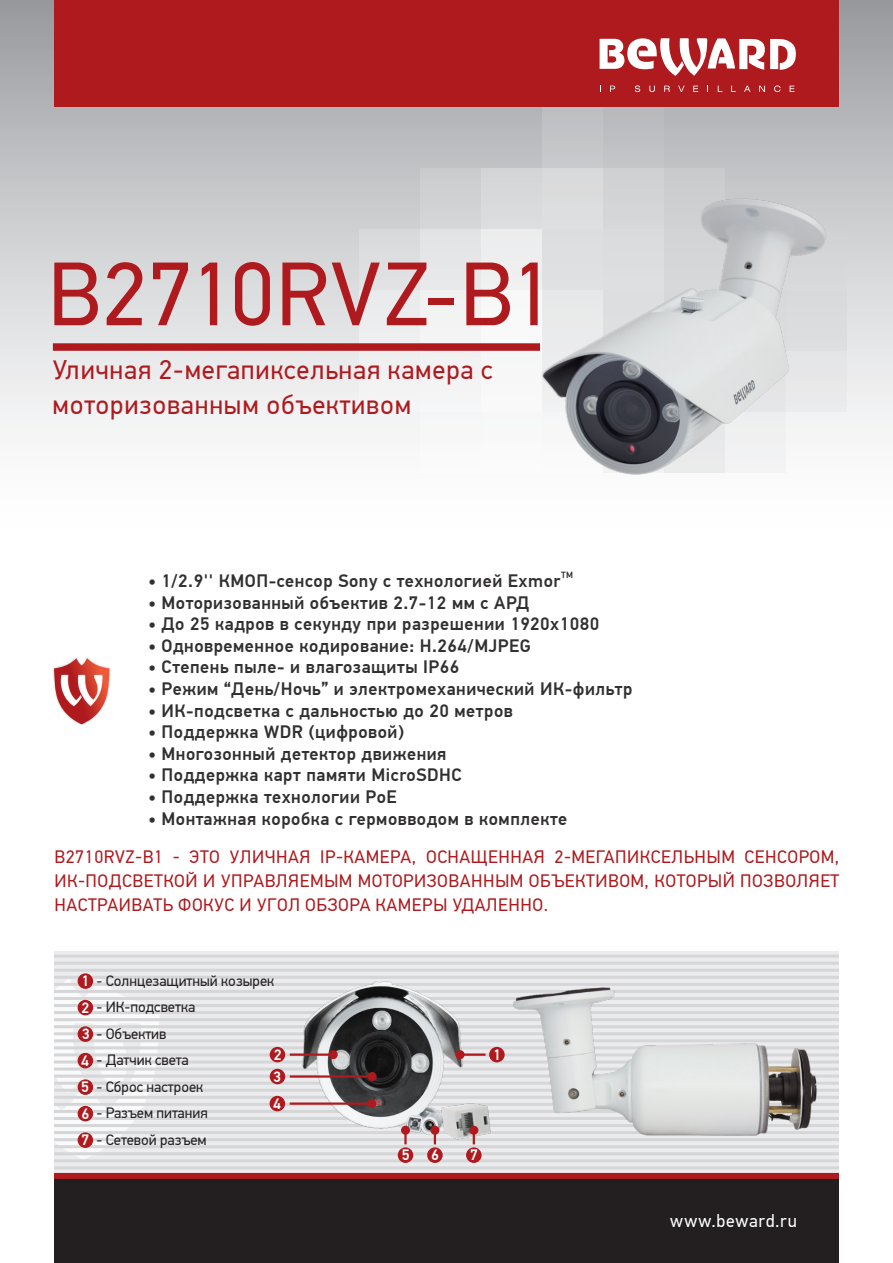
<style>
.page{position:relative;width:893px;height:1263px;background:#fff}
.page>*{position:absolute;margin:0;border:0;box-sizing:border-box;transform-origin:0 0}
.t1{font:90px "PF Din Text Pro";letter-spacing:.01em;color:#ae1a1e}
.t2{font:27px/34.5px "PF Din Text Pro";letter-spacing:.03em;color:#ae1a1e}
.t3{font:500 18px "PF Din Text Pro";letter-spacing:.03em;color:#312f30}
.t4{font:18px/24px "PF Din Text Pro";letter-spacing:.03em;color:#ae1a1e;text-align:justify}
.t5{font:18px "PF Din Text Pro";letter-spacing:.04em;color:#fff}
.t6{font:15px/26.5px "PF Din Text Pro";color:#231f20}
.t7{font:500 15px/27.2px "PF Din Text Pro";color:#fff}
.t8{font:500 9px "PF Din Text Pro";color:#312f30}
.s1{font-weight:500;color:#fff}
</style>
<div class="page">
<div style="left:54px;top:951px;width:785px;height:224px;background:#ececee"></div>
<svg style="left:54px;top:979px;width:106px;height:180px"></svg>
<hr style="left:54px;top:955px;width:785px;height:3px;background:#d5d6d8">
<hr style="left:54px;top:962px;width:785px;height:3px;background:#d5d6d8">
<hr style="left:54px;top:969px;width:785px;height:3px;background:#d5d6d8">
<hr style="left:54px;top:976px;width:785px;height:3px;background:#d5d6d8">
<hr style="left:54px;top:983px;width:785px;height:3px;background:#d5d6d8">
<hr style="left:54px;top:990px;width:785px;height:3px;background:#d5d6d8">
<hr style="left:54px;top:997px;width:785px;height:3px;background:#d5d6d8">
<hr style="left:54px;top:1004px;width:785px;height:3px;background:#d5d6d8">
<hr style="left:54px;top:1011px;width:785px;height:3px;background:#d5d6d8">
<hr style="left:54px;top:1018px;width:785px;height:3px;background:#d5d6d8">
<hr style="left:54px;top:1025px;width:785px;height:3px;background:#d5d6d8">
<hr style="left:54px;top:1032px;width:785px;height:3px;background:#d5d6d8">
<hr style="left:54px;top:1039px;width:785px;height:3px;background:#d5d6d8">
<hr style="left:54px;top:1046px;width:785px;height:3px;background:#d5d6d8">
<hr style="left:54px;top:1053px;width:785px;height:3px;background:#d5d6d8">
<hr style="left:54px;top:1060px;width:785px;height:3px;background:#d5d6d8">
<hr style="left:54px;top:1067px;width:785px;height:3px;background:#d5d6d8">
<hr style="left:54px;top:1074px;width:785px;height:3px;background:#d5d6d8">
<hr style="left:54px;top:1082px;width:785px;height:3px;background:#d5d6d8">
<hr style="left:54px;top:1089px;width:785px;height:3px;background:#d5d6d8">
<hr style="left:54px;top:1096px;width:785px;height:3px;background:#d5d6d8">
<hr style="left:54px;top:1103px;width:785px;height:3px;background:#d5d6d8">
<hr style="left:54px;top:1110px;width:785px;height:3px;background:#d5d6d8">
<hr style="left:54px;top:1117px;width:785px;height:3px;background:#d5d6d8">
<hr style="left:54px;top:1124px;width:785px;height:3px;background:#d5d6d8">
<hr style="left:54px;top:1131px;width:785px;height:3px;background:#d5d6d8">
<hr style="left:54px;top:1138px;width:785px;height:3px;background:#d5d6d8">
<hr style="left:54px;top:1145px;width:785px;height:3px;background:#d5d6d8">
<hr style="left:54px;top:1152px;width:785px;height:3px;background:#d5d6d8">
<hr style="left:54px;top:1159px;width:785px;height:3px;background:#d5d6d8">
<hr style="left:54px;top:1166px;width:785px;height:3px;background:#d5d6d8">
<svg style="left:0;top:0;width:893px;height:433px;background:#ceced1"></svg>
<div style="left:54px;top:0;width:785px;height:106px;background:#ae1a1e"></div>
<div style="left:54px;top:1179px;width:785px;height:84px;background:#231f20"></div>
<svg style="left:610px;top:86px;width:5px;height:6px"></svg>
<svg style="left:635px;top:85px;width:5px;height:7px"></svg>
<svg style="left:649px;top:86px;width:6px;height:6px"></svg>
<svg style="left:664px;top:86px;width:6px;height:6px"></svg>
<svg style="left:678px;top:86px;width:7px;height:6px"></svg>
<svg style="left:693px;top:86px;width:5px;height:6px"></svg>
<svg style="left:731px;top:86px;width:5px;height:6px"></svg>
<svg style="left:744px;top:86px;width:6px;height:6px"></svg>
<svg style="left:759px;top:86px;width:6px;height:6px"></svg>
<svg style="left:774px;top:85px;width:7px;height:7px"></svg>
<svg style="left:790px;top:86px;width:4px;height:6px"></svg>
<svg style="left:600px;top:38px;width:196px;height:38px"></svg>
<div style="left:542px;top:107px;width:61px;height:61px;background:#c3c4c6"></div>
<div style="left:603px;top:107px;width:61px;height:61px;background:#bebfc2"></div>
<div style="left:420px;top:168px;width:61px;height:61px;background:#d0d1d2"></div>
<div style="left:481px;top:168px;width:61px;height:61px;background:#d8d9da"></div>
<div style="left:359px;top:229px;width:61px;height:61px;background:#dddedf"></div>
<div style="left:420px;top:229px;width:61px;height:61px;background:#e5e6e7"></div>
<div style="left:481px;top:229px;width:61px;height:61px;background:#eeeeef"></div>
<div style="left:359px;top:290px;width:61px;height:61px;background:#ecedee"></div>
<div style="left:420px;top:290px;width:61px;height:61px;background:#f3f3f4"></div>
<div style="left:481px;top:290px;width:61px;height:61px;background:#fff"></div>
<div style="left:359px;top:351px;width:61px;height:61px;background:#f2f2f3"></div>
<div style="left:420px;top:351px;width:61px;height:61px;background:#f4f4f4"></div>
<div style="left:481px;top:351px;width:61px;height:61px;background:#f7f7f8"></div>
<div style="left:420px;top:412px;width:61px;height:61px;background:#f8f8f9"></div>
<div style="left:481px;top:412px;width:61px;height:61px;background:#fff"></div>
<div style="left:542px;top:168px;width:61px;height:61px;background:#d5d6d8"></div>
<div style="left:603px;top:168px;width:61px;height:61px;background:#d5d6d8"></div>
<div style="left:664px;top:168px;width:61px;height:61px;background:#cbccce"></div>
<div style="left:786px;top:351px;width:61px;height:61px;background:#e8e8e9"></div>
<div style="left:786px;top:290px;width:61px;height:61px;background:#d5d6d8"></div>
<div style="left:786px;top:229px;width:61px;height:61px;background:#d5d6d8"></div>
<div style="left:52px;top:656px;width:59px;height:70px;background:#220101;opacity:.25"></div>
<svg style="left:54px;top:658px;width:55px;height:66px"></svg>
<img style="left:298px;top:981px;width:194px;height:161px">
<div style="left:54px;top:1173px;width:785px;height:6px;background:#ae1a1e"></div>
<div style="left:489px;top:1047px;width:16px;height:15px;background:#ae1a1e;border-radius:50%"></div>
<div style="left:270px;top:1047px;width:15px;height:15px;background:#ae1a1e;border-radius:50%"></div>
<div style="left:270px;top:1069px;width:15px;height:15px;background:#ae1a1e;border-radius:50%"></div>
<div style="left:270px;top:1096px;width:15px;height:15px;background:#ae1a1e;border-radius:50%"></div>
<div style="left:398px;top:1147px;width:15px;height:16px;background:#ae1a1e;border-radius:50%"></div>
<div style="left:78px;top:973px;width:15px;height:16px;background:#ae1a1e;border-radius:50%"></div>
<div style="left:78px;top:1000px;width:15px;height:15px;background:#ae1a1e;border-radius:50%"></div>
<div style="left:78px;top:1026px;width:15px;height:16px;background:#ae1a1e;border-radius:50%"></div>
<div style="left:78px;top:1053px;width:15px;height:15px;background:#ae1a1e;border-radius:50%"></div>
<div style="left:78px;top:1079px;width:15px;height:16px;background:#ae1a1e;border-radius:50%"></div>
<div style="left:78px;top:1106px;width:15px;height:15px;background:#ae1a1e;border-radius:50%"></div>
<div style="left:78px;top:1132px;width:15px;height:16px;background:#ae1a1e;border-radius:50%"></div>
<hr style="left:290px;top:1075px;width:82px;height:3px;background:#ae1a1e">
<div style="left:368px;top:1072px;width:9px;height:9px;background:#ae1a1e;border-radius:50%"></div>
<hr style="left:460px;top:1053px;width:25px;height:3px;background:#ae1a1e">
<div style="left:456px;top:1050px;width:9px;height:9px;background:#ae1a1e;border-radius:50%"></div>
<img style="left:512px;top:987px;width:312px;height:149px">
<hr style="left:290px;top:1053px;width:43px;height:3px;background:#ae1a1e">
<div style="left:329px;top:1050px;width:9px;height:9px;background:#ae1a1e;border-radius:50%"></div>
<hr style="left:290px;top:1102px;width:82px;height:3px;background:#ae1a1e">
<div style="left:367px;top:1099px;width:9px;height:9px;background:#ae1a1e;border-radius:50%"></div>
<hr style="left:404px;top:1130px;width:3px;height:14px;background:#ae1a1e">
<div style="left:401px;top:1126px;width:9px;height:9px;background:#ae1a1e;border-radius:50%"></div>
<div style="left:427px;top:1147px;width:16px;height:16px;background:#ae1a1e;border-radius:50%"></div>
<div style="left:466px;top:1147px;width:16px;height:16px;background:#ae1a1e;border-radius:50%"></div>
<svg style="left:434px;top:1135px;width:2px;height:9px"></svg>
<div style="left:430px;top:1126px;width:9px;height:9px;background:#ae1a1e;border-radius:50%"></div>
<svg style="left:473px;top:1135px;width:2px;height:9px"></svg>
<div style="left:469px;top:1126px;width:9px;height:9px;background:#ae1a1e;border-radius:50%"></div>
<img style="left:540px;top:198px;width:286px;height:277px">
<div style="left:53px;top:343px;width:487px;height:8px;background:#ae1a1e"></div>
<h1 class="t1" style="left:48px;top:241px;width:510px">B2710RVZ-B1</h1>
<h2 class="t2" style="left:52px;top:353px;width:442px">Уличная 2-мегапиксельная камера с моторизованным объективом</h2>
<p class="t3" style="left:148px;top:570px;width:414px">• 1/2.9'' КМОП-сенсор Sony с технологией Exmor</p>
<p class="t8" style="left:561px;top:569px;width:13px">TM</p>
<p class="t3" style="left:148px;top:592px;width:383px">• Моторизованный объектив 2.7-12 мм с АРД</p>
<p class="t3" style="left:148px;top:613px;width:453px">• До 25 кадров в секунду при разрешении 1920х1080</p>
<p class="t3" style="left:148px;top:635px;width:384px">• Одновременное кодирование: H.264/MJPEG</p>
<p class="t3" style="left:148px;top:656px;width:313px">• Степень пыле- и влагозащиты IP66</p>
<p class="t3" style="left:148px;top:678px;width:486px">• Режим “День/Ночь” и электромеханический ИК-фильтр</p>
<p class="t3" style="left:148px;top:700px;width:366px">• ИК-подсветка с дальностью до 20 метров</p>
<p class="t3" style="left:148px;top:721px;width:257px">• Поддержка WDR (цифровой)</p>
<p class="t3" style="left:148px;top:743px;width:300px">• Многозонный детектор движения</p>
<p class="t3" style="left:148px;top:764px;width:315px">• Поддержка карт памяти MicroSDHC</p>
<p class="t3" style="left:148px;top:786px;width:250px">• Поддержка технологии PoE</p>
<p class="t3" style="left:148px;top:808px;width:421px">• Монтажная коробка с гермовводом в комплекте</p>
<p class="t4" style="left:54px;top:844px;width:786px">B2710RVZ-B1 - ЭТО УЛИЧНАЯ IP-КАМЕРА, ОСНАЩЕННАЯ 2-МЕГАПИКСЕЛЬНЫМ СЕНСОРОМ, ИК-ПОДСВЕТКОЙ И УПРАВЛЯЕМЫМ МОТОРИЗОВАННЫМ ОБЪЕКТИВОМ, КОТОРЫЙ ПОЗВОЛЯЕТ НАСТРАИВАТЬ ФОКУС И УГОЛ ОБЗОРА КАМЕРЫ УДАЛЕННО.</p>
<p class="t6" style="left:81px;top:967px;width:195px"><span class="s1">1</span> - Солнцезащитный козырек<br><span class="s1">2</span> - ИК-подсветка<br><span class="s1">3</span> - Объектив<br><span class="s1">4</span> - Датчик света<br><span class="s1">5</span> - Сброс настроек<br><span class="s1">6</span> - Разъем питания<br><span class="s1">7</span> - Сетевой разъем</p>
<p class="t7" style="left:274px;top:1041px;width:9px">2</p>
<p class="t7" style="left:493px;top:1041px;width:9px">1</p>
<p class="t7" style="left:273px;top:1063px;width:10px">3<br>4</p>
<p class="t7" style="left:402px;top:1141px;width:9px">5</p>
<p class="t7" style="left:431px;top:1141px;width:9px">6</p>
<p class="t7" style="left:470px;top:1141px;width:9px">7</p>
<p class="t5" style="left:670px;top:1210px;width:128px">www.beward.ru</p>
</div>
